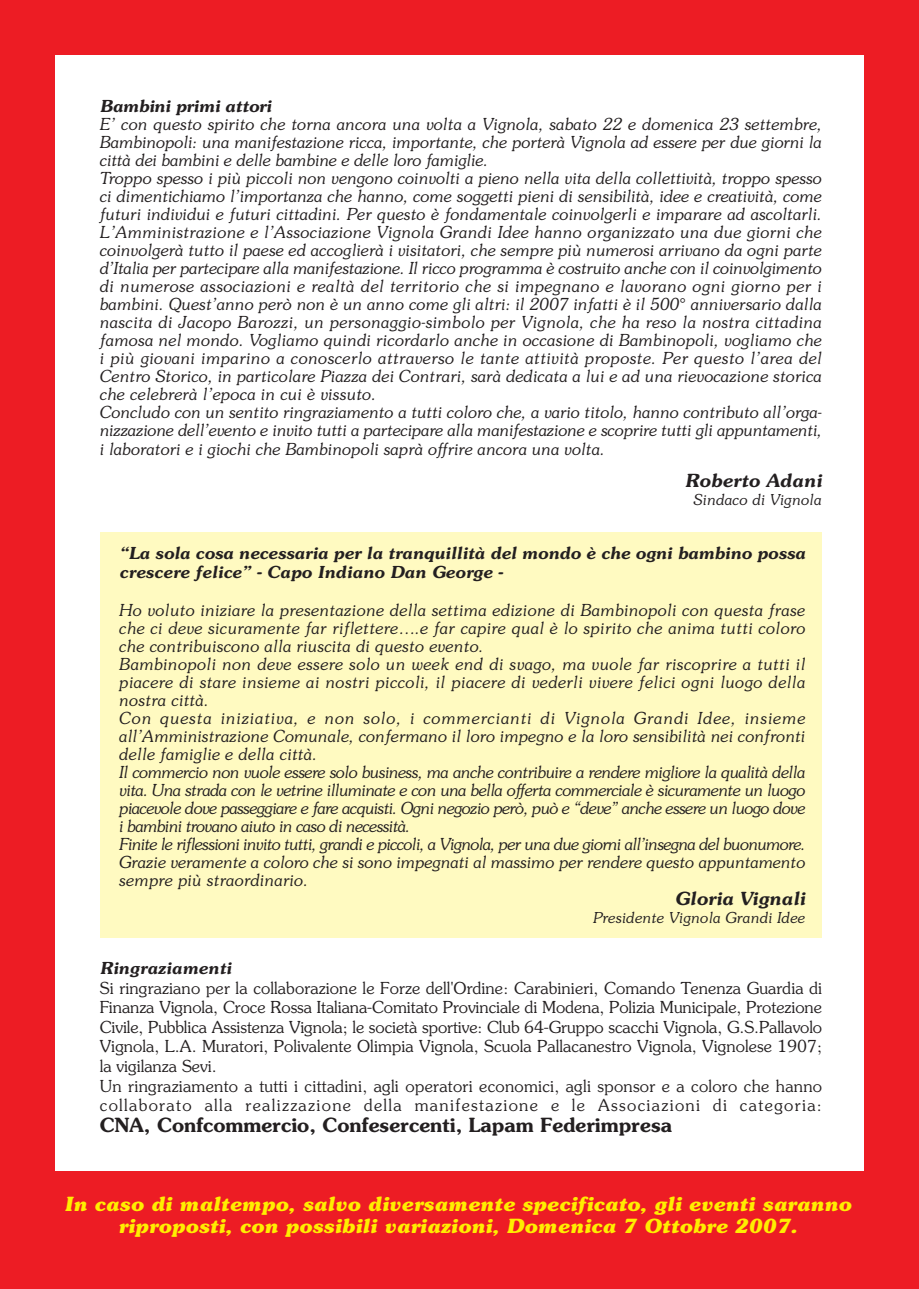
<style>
.page{position:relative;width:919px;height:1289px;background:#fff}
.page>*{position:absolute;margin:0;border:0;box-sizing:border-box;transform-origin:0 0}
.t1{font:italic 700 19.5px/22.5px "Souvenir";color:#fe0;text-align:center}
.t2{font:600 19.5px "Souvenir";color:#231f20}
.t3{font:italic 600 18px "Souvenir";color:#231f20}
.t4{font:italic 300 16.5px/18px "Souvenir";letter-spacing:-.01em;color:#231f20}
.t5{font:300 16.5px/19.5px "Souvenir";letter-spacing:.005em;color:#231f20}
.t6{font:italic 600 16.5px/19.5px "Souvenir";letter-spacing:-.01em;color:#231f20}
.t7{font:italic 300 15px "Souvenir";color:#231f20}
</style>
<div class="page">
<div style="left:0;top:0;width:918px;height:1288px;background:#ed1c24"></div>
<div style="left:55px;top:56px;width:808px;height:1177px;background:#fff"></div>
<div style="left:7px;top:1171px;width:911px;height:117px;background:#ed1c24"></div>
<div style="left:100px;top:532px;width:721px;height:405px;background:#fffac1"></div>
<p class="t6" style="left:100px;top:97px;width:173px">Bambini primi attori</p>
<p class="t4" style="left:100px;top:116px;width:723px">E’ con questo spirito che torna ancora una volta a Vignola, sabato 22 e domenica 23 settembre, Bambinopoli: una manifestazione ricca, importante, che porterà Vignola ad essere per due giorni la città dei bambini e delle bambine e delle loro famiglie.<br>Troppo spesso i più piccoli non vengono coinvolti a pieno nella vita della collettività, troppo spesso ci dimentichiamo l’importanza che hanno, come soggetti pieni di sensibilità, idee e creatività, come futuri individui e futuri cittadini. Per questo è fondamentale coinvolgerli e imparare ad ascoltarli.<br>L’Amministrazione e l’Associazione Vignola Grandi Idee hanno organizzato una due giorni che coinvolgerà tutto il paese ed accoglierà i visitatori, che sempre più numerosi arrivano da ogni parte d’Italia per partecipare alla manifestazione. Il ricco programma è costruito anche con il coinvolgimento di numerose associazioni e realtà del territorio che si impegnano e lavorano ogni giorno per i bambini. Quest’anno però non è un anno come gli altri: il 2007 infatti è il 500 anniversario dalla nascita di Jacopo Barozzi, un personaggio-simbolo per Vignola, che ha reso la nostra cittadina famosa nel mondo. Vogliamo quindi ricordarlo anche in occasione di Bambinopoli, vogliamo che i più giovani imparino a conoscerlo attraverso le tante attività proposte. Per questo l’area del Centro Storico, in particolare Piazza dei Contrari, sarà dedicata a lui e ad una rievocazione storica che celebrerà l’epoca in cui è vissuto.<br>Concludo con un sentito ringraziamento a tutti coloro che, a vario titolo, hanno contributo all’orga&shy;nizzazione dell’evento e invito tutti a partecipare alla manifestazione e scoprire tutti gli appuntamenti, i laboratori e i giochi che Bambinopoli saprà offrire ancora una volta.</p>
<p class="t3" style="left:684px;top:473px;width:138px">Roberto Adani</p>
<p class="t7" style="left:693px;top:493px;width:130px">Sindaco di Vignola</p>
<p class="t6" style="left:119px;top:544px;width:687px">“La sola cosa necessaria per la tranquillità del mondo è che ogni bambino possa crescere felice” - Capo Indiano Dan George -</p>
<p class="t4" style="left:119px;top:602px;width:687px">Ho voluto iniziare la presentazione della settima edizione di Bambinopoli con questa frase che ci deve sicuramente far riflettere….e far capire qual è lo spirito che anima tutti coloro che contribuiscono alla riuscita di questo evento.<br>Bambinopoli non deve essere solo un week end di svago, ma vuole far riscoprire a tutti il piacere di stare insieme ai nostri piccoli, il piacere di vederli vivere felici ogni luogo della nostra città.<br>Con questa iniziativa, e non solo, i commercianti di Vignola Grandi Idee, insieme all’Amministrazione Comunale, confermano il loro impegno e la loro sensibilità nei confronti delle famiglie e della città.<br>Il commercio non vuole essere solo business, ma anche contribuire a rendere migliore la qualità della vita. Una strada con le vetrine illuminate e con una bella offerta commerciale è sicuramente un luogo piacevole dove passeggiare e fare acquisti. Ogni negozio però, può e “deve” anche essere un luogo dove i bambini trovano aiuto in caso di necessità.<br>Finite le riflessioni invito tutti, grandi e piccoli, a Vignola, per una due giorni all’insegna del buonumore.<br>Grazie veramente a coloro che si sono impegnati al massimo per rendere questo appuntamento sempre più straordinario.</p>
<p class="t3" style="left:674px;top:891px;width:132px">Gloria Vignali</p>
<p class="t7" style="left:593px;top:912px;width:214px">Presidente Vignola Grandi Idee</p>
<p class="t6" style="left:100px;top:960px;width:133px">Ringraziamenti</p>
<p class="t5" style="left:100px;top:979px;width:723px">Si ringraziano per la collaborazione le Forze dell'Ordine: Carabinieri, Comando Tenenza Guardia di Finanza Vignola, Croce Rossa Italiana-Comitato Provinciale di Modena, Polizia Municipale, Protezione Civile, Pubblica Assistenza Vignola; le società sportive: Club 64-Gruppo scacchi Vignola, G.S.Pallavolo Vignola, L.A. Muratori, Polivalente Olimpia Vignola, Scuola Pallacanestro Vignola, Vignolese 1907; la vigilanza Sevi.<br>Un ringraziamento a tutti i cittadini, agli operatori economici, agli sponsor e a coloro che hanno collaborato alla realizzazione della manifestazione e le Associazioni di categoria:</p>
<p class="t2" style="left:100px;top:1117px;width:574px">CNA, Confcommercio, Confesercenti, Lapam Federimpresa</p>
<p class="t1" style="left:65px;top:1194px;width:788px">In caso di maltempo, salvo diversamente specificato, gli eventi saranno riproposti, con possibili variazioni, Domenica 7 Ottobre 2007.</p>
</div>
